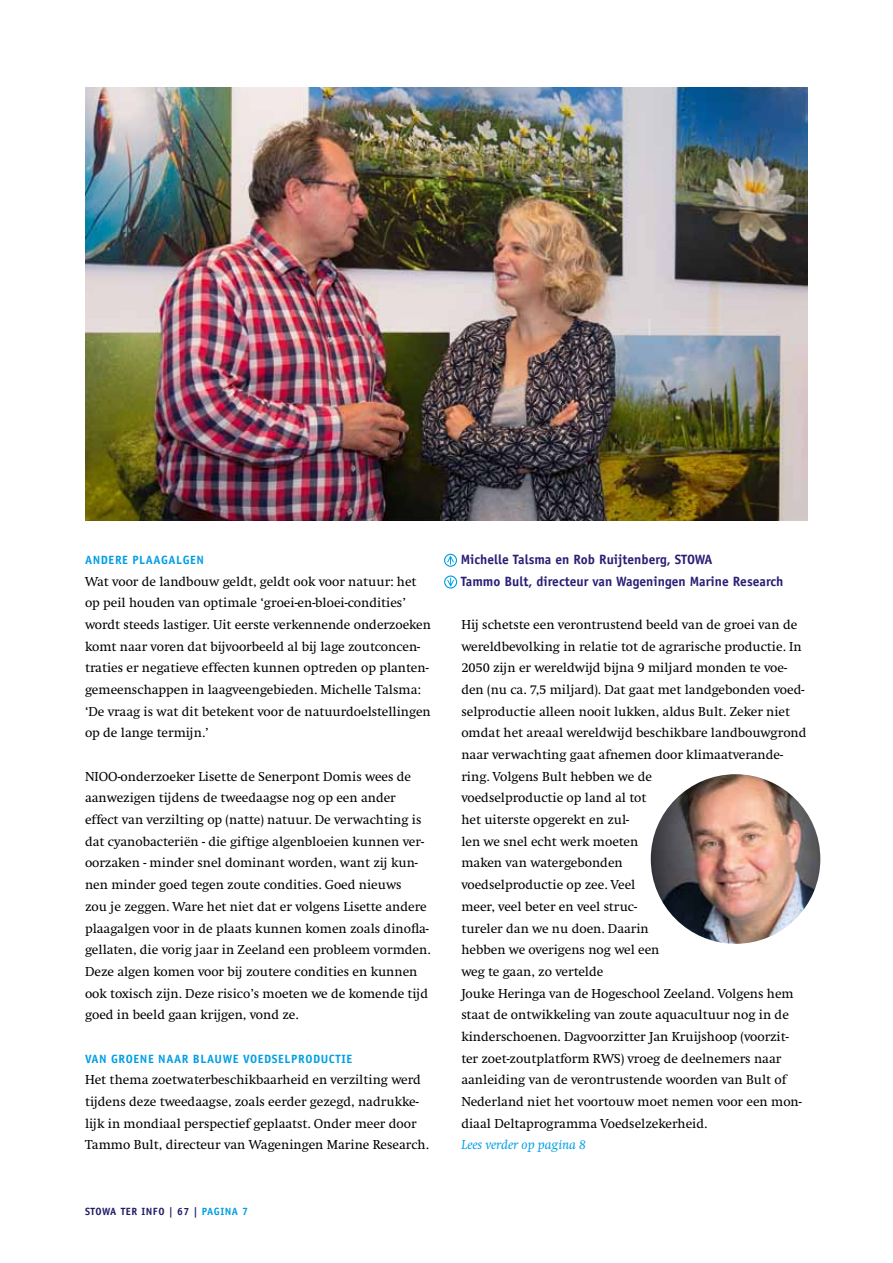
<style>
.page{position:relative;width:893px;height:1263px;background:#fff}
.page>*{position:absolute;margin:0;border:0;box-sizing:border-box;transform-origin:0 0}
.t1{font:13.5px/21.8px "Swift";letter-spacing:-.005em;color:#000}
.t2{font:700 13.5px/21.8px "Officina Sans";color:#291f75}
.t3{font:italic 13.5px "Swift";letter-spacing:-.005em;color:#009ee3}
.t4{font:700 12px "Officina Sans";letter-spacing:.05em;color:#009ee3}
.t5{font:700 10.5px "Officina Sans";letter-spacing:.05em;color:#211c68}
.s1{color:#009ee3}
.s2{font-size:10.8px;color:#009ee3}
</style>
<div class="page">
<img style="left:85px;top:87px;width:723px;height:433px">
<img style="left:651px;top:774px;width:169px;height:170px;border-radius:85px">
<svg style="left:444px;top:554px;width:13px;height:13px"></svg>
<svg style="left:444px;top:575px;width:13px;height:13px"></svg>
<p class="t4" style="left:85px;top:552px;width:121px">ANDERE PLAAGALGEN</p>
<p class="t1" style="left:85px;top:570px;width:348px">Wat voor de landbouw geldt, geldt ook voor natuur: het op peil houden van optimale ‘groei-en-bloei-condities’ wordt steeds lastiger. Uit eerste verkennende onderzoeken komt naar voren dat bijvoorbeeld al bij lage zoutconcen&shy;traties er negatieve effecten kunnen optreden op planten&shy;gemeenschappen in laagveengebieden. Michelle Talsma: ‘De vraag is wat dit betekent voor de natuurdoelstellingen op de lange termijn.’</p>
<p class="t1" style="left:85px;top:766px;width:347px">NIOO-onderzoeker Lisette de Senerpont Domis wees de aanwezigen tijdens de tweedaagse nog op een ander effect van verzilting op (natte) natuur. De verwachting is dat cyanobacteriën - die giftige algenbloeien kunnen ver&shy;oorzaken - minder snel dominant worden, want zij kun&shy;nen minder goed tegen zoute condities. Goed nieuws<br>zou je zeggen. Ware het niet dat er volgens Lisette andere plaagalgen voor in de plaats kunnen komen zoals dinofla&shy;gellaten, die vorig jaar in Zeeland een probleem vormden.<br>Deze algen komen voor bij zoutere condities en kunnen ook toxisch zijn. Deze risico’s moeten we de komende tijd goed in beeld gaan krijgen, vond ze.</p>
<p class="t4" style="left:85px;top:1051px;width:269px">VAN GROENE NAAR BLAUWE VOEDSELPRODUCTIE</p>
<p class="t1" style="left:85px;top:1069px;width:345px">Het thema zoetwaterbeschikbaarheid en verzilting werd tijdens deze tweedaagse, zoals eerder gezegd, nadrukke&shy;lijk in mondiaal perspectief geplaatst. Onder meer door Tammo Bult, directeur van Wageningen Marine Research.</p>
<p class="t5" style="left:85px;top:1204px;width:165px">STOWA TER INFO | 67 | <span class="s1">PAGINA</span> <span class="s2">7</span></p>
<p class="t2" style="left:461px;top:548px;width:324px">Michelle Talsma en Rob Ruijtenberg, STOWA<br>Tammo Bult, directeur van Wageningen Marine Research</p>
<p class="t1" style="left:461px;top:614px;width:347px">Hij schetste een verontrustend beeld van de groei van de wereldbevolking in relatie tot de agrarische productie. In 2050 zijn er wereldwijd bijna 9 miljard monden te voe&shy;den (nu ca. 7,5 miljard). Dat gaat met landgebonden voed&shy;selproductie alleen nooit lukken, aldus Bult. Zeker niet omdat het areaal wereldwijd beschikbare landbouwgrond naar verwachting gaat afnemen door klimaatverande&shy;ring. Volgens Bult hebben we de<br>voedselproductie op land al tot<br>het uiterste opgerekt en zul-<br>len we snel echt werk moeten<br>maken van watergebonden<br>voedselproductie op zee. Veel<br>meer, veel beter en veel struc-<br>tureler dan we nu doen. Daarin<br>hebben we overigens nog wel een<br>weg te gaan, zo vertelde<br>Jouke Heringa van de Hogeschool Zeeland. Volgens hem staat de ontwikkeling van zoute aquacultuur nog in de kinderschoenen. Dagvoorzitter Jan Kruijshoop (voorzit&shy;ter zoet-zoutplatform RWS) vroeg de deelnemers naar aanleiding van de verontrustende woorden van Bult of Nederland niet het voortouw moet nemen voor een mon&shy;diaal Deltaprogramma Voedselzekerheid.</p>
<p class="t3" style="left:461px;top:1137px;width:126px">Lees verder op pagina 8</p>
</div>
